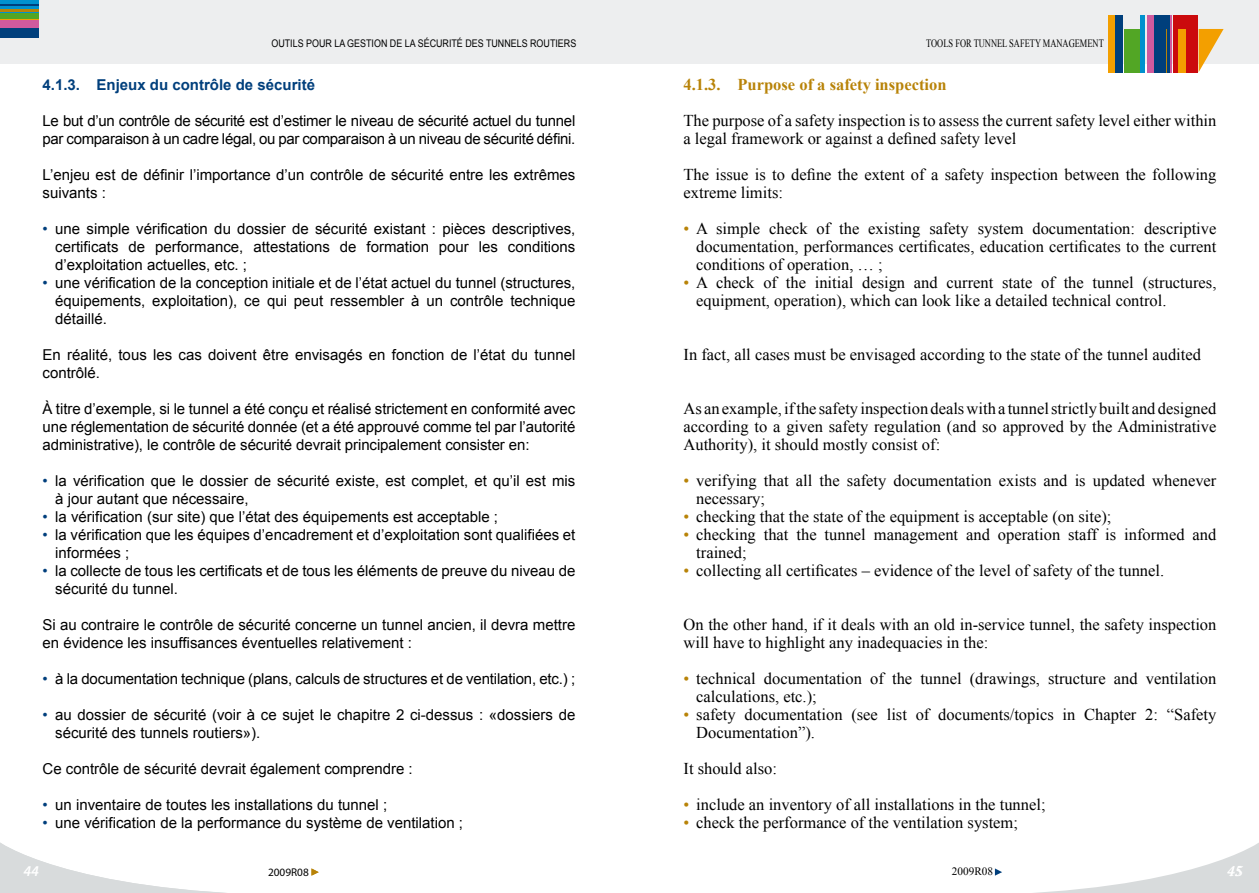
<style>
.page{position:relative;width:1259px;height:893px;background:#fff}
.page>*{position:absolute;margin:0;border:0;box-sizing:border-box;transform-origin:0 0}
.t1{font:16.5px/18px "Times New Roman";color:#000}
.t2{font:700 16.5px "Times New Roman";color:#b88308}
.t3{font:15px/18px "Arial";color:#000}
.t4{font:15px/18px "Arial";letter-spacing:-.02em;color:#000}
.t5{font:700 15px "Arial";color:#003f7c}
.t6{font:italic 600 15px "Myriad Pro";color:#fff}
.t7{font:italic 600 15px "Warnock Pro";color:#fff}
.t8{font:11.25px "Times New Roman";color:#000;scale:.75 1}
.t9{font:11.25px "Myriad Pro";color:#000}
.t10{font:11.25px "Times New Roman";color:#000}
.t11{font:10.5px "Arial";color:#000;scale:.85 1}
.s1{color:#003f7c}
.s2{color:#b88308}
</style>
<div class="page">
<svg style="left:0;top:842px;width:226px;height:51px"></svg>
<svg style="left:311px;top:868px;width:8px;height:8px"></svg>
<svg style="left:994px;top:843px;width:265px;height:50px"></svg>
<div style="left:0;top:0;width:629px;height:63px;background:#edeeef"></div>
<hr style="left:0;top:8px;width:38px;height:1px;background:#cb0a0d">
<div style="left:0;top:0;width:38px;height:8px;background:#0091ce"></div>
<hr style="left:0;top:9px;width:38px;height:3px;background:#b88308">
<div style="left:0;top:12px;width:38px;height:7px;background:#52a625"></div>
<hr style="left:0;top:19px;width:38px;height:2px;background:#f39f00">
<div style="left:0;top:21px;width:38px;height:7px;background:#d15a9e"></div>
<div style="left:0;top:28px;width:38px;height:9px;background:#003f7c"></div>
<hr style="left:0;top:12px;width:38px;height:1px;background:#0091ce">
<hr style="left:0;top:4px;width:38px;height:2px;background:#003f7c">
<div style="left:629px;top:0;width:630px;height:63px;background:#edeeef"></div>
<div style="left:1107px;top:15px;width:7px;height:57px;background:#f39f00"></div>
<div style="left:1115px;top:15px;width:7px;height:57px;background:#003f7c"></div>
<div style="left:1123px;top:29px;width:16px;height:43px;background:#52a625"></div>
<hr style="left:1140px;top:15px;width:4px;height:57px;background:#0091ce">
<svg style="left:1198px;top:29px;width:25px;height:43px"></svg>
<div style="left:1173px;top:15px;width:24px;height:57px;background:#cb0a0d"></div>
<div style="left:1147px;top:15px;width:25px;height:57px;background:#d15a9e"></div>
<div style="left:1154px;top:15px;width:16px;height:57px;background:#003f7c"></div>
<div style="left:1178px;top:29px;width:7px;height:43px;background:#f39f00"></div>
<hr style="left:1166px;top:29px;width:1px;height:43px;background:#b88308">
<p class="t11" style="left:271px;top:36px;width:360px">OUTILS POUR LA GESTION DE LA SéCURITé DES TUNNELS ROUTIERS</p>
<p class="t8" style="left:926px;top:35px;width:238px">TOOLS FOR TUNNEL SAFETY MANAGEMENT</p>
<p class="t5" style="left:43px;top:75px;width:274px">4.1.3. Enjeux du contrôle de sécurité</p>
<p class="t4" style="left:43px;top:112px;width:534px">Le but d’un contrôle de sécurité est d’estimer le niveau de sécurité actuel du tunnel par comparaison à un cadre légal, ou par comparaison à un niveau de sécurité défini.</p>
<p class="t3" style="left:43px;top:166px;width:534px">L’enjeu est de définir l’importance d’un contrôle de sécurité entre les extrêmes suivants :</p>
<p class="t3" style="left:55px;top:220px;width:522px;text-align:justify;text-indent:-13px"><span class="s1">•</span> une simple vérification du dossier de sécurité existant : pièces descriptives, certificats de performance, attestations de formation pour les conditions d’exploitation actuelles, etc. ;</p>
<p class="t3" style="left:55px;top:274px;width:522px;text-align:justify;text-indent:-13px"><span class="s1">•</span> une vérification de la conception initiale et de l’état actuel du tunnel (structures, équipements, exploitation), ce qui peut ressembler à un contrôle technique détaillé.</p>
<p class="t3" style="left:43px;top:346px;width:534px">En réalité, tous les cas doivent être envisagés en fonction de l’état du tunnel contrôlé.</p>
<p class="t3" style="left:43px;top:400px;width:534px;text-align:justify">À titre d’exemple, si le tunnel a été conçu et réalisé strictement en conformité avec une réglementation de sécurité donnée (et a été approuvé comme tel par l’autorité administrative), le contrôle de sécurité devrait principalement consister en:</p>
<p class="t3" style="left:55px;top:472px;width:521px;text-indent:-13px"><span class="s1">•</span> la vérification que le dossier de sécurité existe, est complet, et qu’il est mis à jour autant que nécessaire,</p>
<p class="t3" style="left:43px;top:508px;width:457px"><span class="s1">•</span> la vérification (sur site) que l’état des équipements est acceptable ;</p>
<p class="t3" style="left:55px;top:526px;width:522px;text-indent:-13px"><span class="s1">•</span> la vérification que les équipes d’encadrement et d’exploitation sont qualifiées et informées ;</p>
<p class="t3" style="left:55px;top:562px;width:521px;text-indent:-13px"><span class="s1">•</span> la collecte de tous les certificats et de tous les éléments de preuve du niveau de sécurité du tunnel.</p>
<p class="t3" style="left:43px;top:616px;width:534px">Si au contraire le contrôle de sécurité concerne un tunnel ancien, il devra mettre en évidence les insuffisances éventuelles relativement :</p>
<p class="t3" style="left:43px;top:670px;width:534px"><span class="s1">•</span> à la documentation technique (plans, calculs de structures et de ventilation, etc.) ;</p>
<p class="t3" style="left:55px;top:706px;width:522px;text-indent:-13px"><span class="s1">•</span> au dossier de sécurité (voir à ce sujet le chapitre 2 ci-dessus : «dossiers de sécurité des tunnels routiers»).</p>
<p class="t3" style="left:43px;top:760px;width:372px">Ce contrôle de sécurité devrait également comprendre :</p>
<p class="t3" style="left:43px;top:796px;width:346px"><span class="s1">•</span> un inventaire de toutes les installations du tunnel ;</p>
<p class="t3" style="left:43px;top:814px;width:422px"><span class="s1">•</span> une vérification de la performance du système de ventilation ;</p>
<p class="t2" style="left:683px;top:73px;width:264px">4.1.3. Purpose of a safety inspection</p>
<p class="t1" style="left:683px;top:111px;width:534px">The purpose of a safety inspection is to assess the current safety level either within a legal framework or against a defined safety level</p>
<p class="t1" style="left:683px;top:165px;width:534px">The issue is to define the extent of a safety inspection between the following extreme limits:</p>
<p class="t1" style="left:696px;top:219px;width:522px;text-align:justify;text-indent:-13px"><span class="s2">•</span> A simple check of the existing safety system documentation: descriptive documentation, performances certificates, education certificates to the current conditions of operation, … ;</p>
<p class="t1" style="left:696px;top:273px;width:522px;text-indent:-13px"><span class="s2">•</span> A check of the initial design and current state of the tunnel (structures, equipment, operation), which can look like a detailed technical control.</p>
<p class="t1" style="left:683px;top:345px;width:519px">In fact, all cases must be envisaged according to the state of the tunnel audited</p>
<p class="t1" style="left:683px;top:399px;width:534px;text-align:justify">As an example, if the safety inspection deals with a tunnel strictly built and designed according to a given safety regulation (and so approved by the Administrative Authority), it should mostly consist of:</p>
<p class="t1" style="left:696px;top:471px;width:522px;text-indent:-13px"><span class="s2">•</span> verifying that all the safety documentation exists and is updated whenever necessary;</p>
<p class="t1" style="left:683px;top:507px;width:429px"><span class="s2">•</span> checking that the state of the equipment is acceptable (on site);</p>
<p class="t1" style="left:696px;top:525px;width:522px;text-indent:-13px"><span class="s2">•</span> checking that the tunnel management and operation staff is informed and trained;</p>
<p class="t1" style="left:683px;top:561px;width:482px"><span class="s2">•</span> collecting all certificates – evidence of the level of safety of the tunnel.</p>
<p class="t1" style="left:683px;top:615px;width:534px">On the other hand, if it deals with an old in-service tunnel, the safety inspection will have to highlight any inadequacies in the:</p>
<p class="t1" style="left:696px;top:669px;width:522px;text-indent:-13px"><span class="s2">•</span> technical documentation of the tunnel (drawings, structure and ventilation calculations, etc.);</p>
<p class="t1" style="left:696px;top:705px;width:521px;text-indent:-13px"><span class="s2">•</span> safety documentation (see list of documents/topics in Chapter 2: “Safety<br>Documentation”).</p>
<p class="t1" style="left:683px;top:759px;width:95px">It should also:</p>
<p class="t1" style="left:683px;top:795px;width:363px"><span class="s2">•</span> include an inventory of all installations in the tunnel;</p>
<p class="t1" style="left:683px;top:813px;width:336px"><span class="s2">•</span> check the performance of the ventilation system;</p>
<p class="t6" style="left:23px;top:861px;width:17px">44</p>
<p class="t9" style="left:268px;top:865px;width:42px">2009R08</p>
<p class="t10" style="left:952px;top:864px;width:43px">2009R08</p>
<p class="t7" style="left:1227px;top:862px;width:17px">45</p>
</div>
